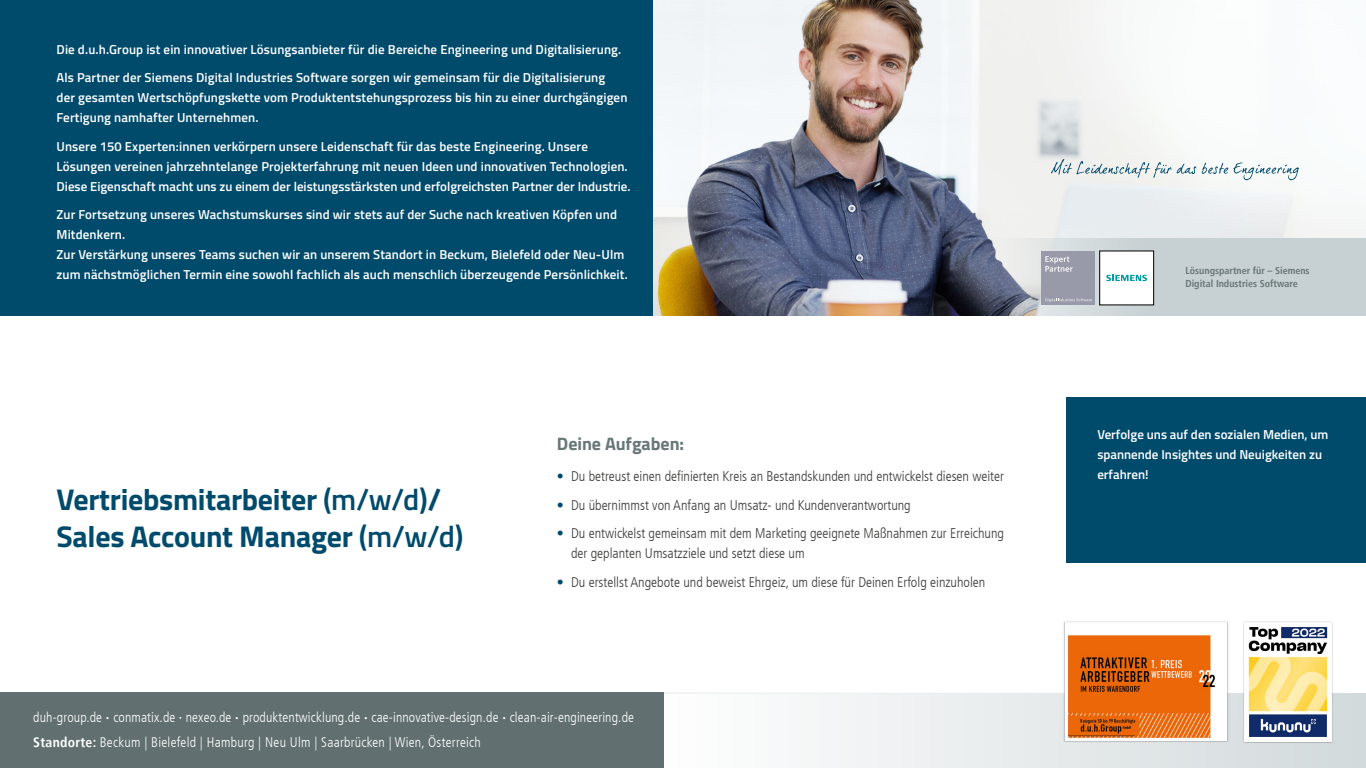
<style>
.page{position:relative;width:1366px;height:768px;background:#fff}
.page>*{position:absolute;margin:0;border:0;box-sizing:border-box;transform-origin:0 0}
.t1{font:700 30px/37px "Titillium Web";letter-spacing:-.01em;color:#004b6c}
.t2{font:700 18px "Titillium Web";letter-spacing:-.005em;color:#687777}
.t3{font:300 condensed 14px/20px "Frutiger";color:#3c3c3b}
.t4{font:300 condensed 13.8px/24.8px "Frutiger";letter-spacing:.01em;color:#fff}
.t5{font:600 13px/20px "Titillium Web";letter-spacing:.01em;color:#fff}
.t6{font:600 13px/20px "Titillium";color:#fff}
.t7{font:700 condensed 10px/13px "Frutiger";color:#687777}
.s1{font-weight:600}
.s2{color:#004b6c}
.s3{font-weight:900}
.s4{font-weight:400}
.s5{font-weight:700}
</style>
<div class="page">
<div style="left:0;top:0;width:663px;height:316px;background:#004b6c"></div>
<svg style="left:631px;top:692px;width:735px;height:76px"></svg>
<div style="left:0;top:693px;width:663px;height:75px;background:#616f70"></div>
<img style="left:1243px;top:621px;width:91px;height:122px">
<img style="left:1062px;top:621px;width:169px;height:125px">
<div style="left:1067px;top:397px;width:299px;height:166px;background:#004b6c"></div>
<img style="left:653px;top:0;width:713px;height:316px">
<svg style="left:978px;top:238px;width:388px;height:78px;background:#bfc6cb"></svg>
<div style="left:1100px;top:251px;width:54px;height:54px;background:#fff"></div>
<svg style="left:1106px;top:275px;width:41px;height:6px"></svg>
<div style="left:1041px;top:251px;width:54px;height:54px;background:#999aa9"></div>
<svg style="left:1045px;top:256px;width:28px;height:16px"></svg>
<svg style="left:1045px;top:298px;width:47px;height:4px"></svg>
<svg style="left:1051px;top:159px;width:248px;height:21px"></svg>
<p class="t5" style="left:57px;top:34px;width:566px;line-height:28.5px">Die d.u.h.Group ist ein innovativer Lösungsanbieter für die Bereiche Engineering und Digitalisierung.<br>Als Partner der Siemens Digital Industries Software sorgen wir gemeinsam für die Digitalisierung</p>
<p class="t5" style="left:57px;top:87px;width:572px">der gesamten Wertschöpfungskette vom Produktentstehungsprozess bis hin zu einer durchgängigen<br>Fertigung namhafter Unternehmen.</p>
<p class="t5" style="left:57px;top:136px;width:576px">Unsere 150 Experten:innen verkörpern unsere Leidenschaft für das beste Engineering. Unsere<br>Lösungen vereinen jahrzehntelange Projekterfahrung mit neuen Ideen und innovativen Technologien.<br>Diese Eigenschaft macht uns zu einem der leistungsstärksten und erfolgreichsten Partner der Industrie.</p>
<p class="t5" style="left:57px;top:204px;width:573px">Zur Fortsetzung unseres Wachstumskurses sind wir stets auf der Suche nach kreativen Köpfen und Mitdenkern.<br>Zur Verstärkung unseres Teams suchen wir an unserem Standort in Beckum, Bielefeld oder Neu-Ulm zum nächstmöglichen Termin eine sowohl fachlich als auch menschlich überzeugende Persönlichkeit.</p>
<h1 class="t1" style="left:57px;top:480px;width:408px">Vertriebsmitarbeiter <span class="s1">(m/w/d)</span>/<br>Sales Account Manager <span class="s1">(m/w/d)</span></h1>
<h2 class="t2" style="left:557px;top:430px;width:129px">Deine Aufgaben:</h2>
<p class="t3" style="left:557px;top:466px;width:449px"><span class="s2">•</span> Du betreust einen definierten Kreis an Bestandskunden und entwickelst diesen weiter</p>
<p class="t3" style="left:557px;top:495px;width:355px"><span class="s2">•</span> Du übernimmst von Anfang an Umsatz- und Kundenverantwortung</p>
<p class="t3" style="left:571px;top:524px;width:434px;text-indent:-14px"><span class="s2">•</span> Du entwickelst gemeinsam mit dem Marketing geeignete Maßnahmen zur Erreichung der geplanten Umsatzziele und setzt diese um</p>
<p class="t3" style="left:557px;top:572px;width:430px"><span class="s2">•</span> Du erstellst Angebote und beweist Ehrgeiz, um diese für Deinen Erfolg einzuholen</p>
<p class="t4" style="left:33px;top:705px;width:602px">duh-group.de <span class="s3">·</span> conmatix.de <span class="s4">·</span> nexeo.de <span class="s3">·</span> produktentwicklung.de <span class="s3">·</span> cae-innovative-design.de <span class="s3">·</span> clean-air-engineering.de<br><span class="s5">Standorte:</span> Beckum | Bielefeld | Hamburg | Neu Ulm | Saarbrücken | Wien, Österreich</p>
<p class="t7" style="left:1185px;top:264px;width:126px">Lösungspartner für – Siemens<br>Digital Industries Software</p>
<p class="t6" style="left:1097px;top:424px;width:233px">Verfolge uns auf den sozialen Medien, um spannende Insightes und Neuigkeiten zu erfahren!</p>
</div>
